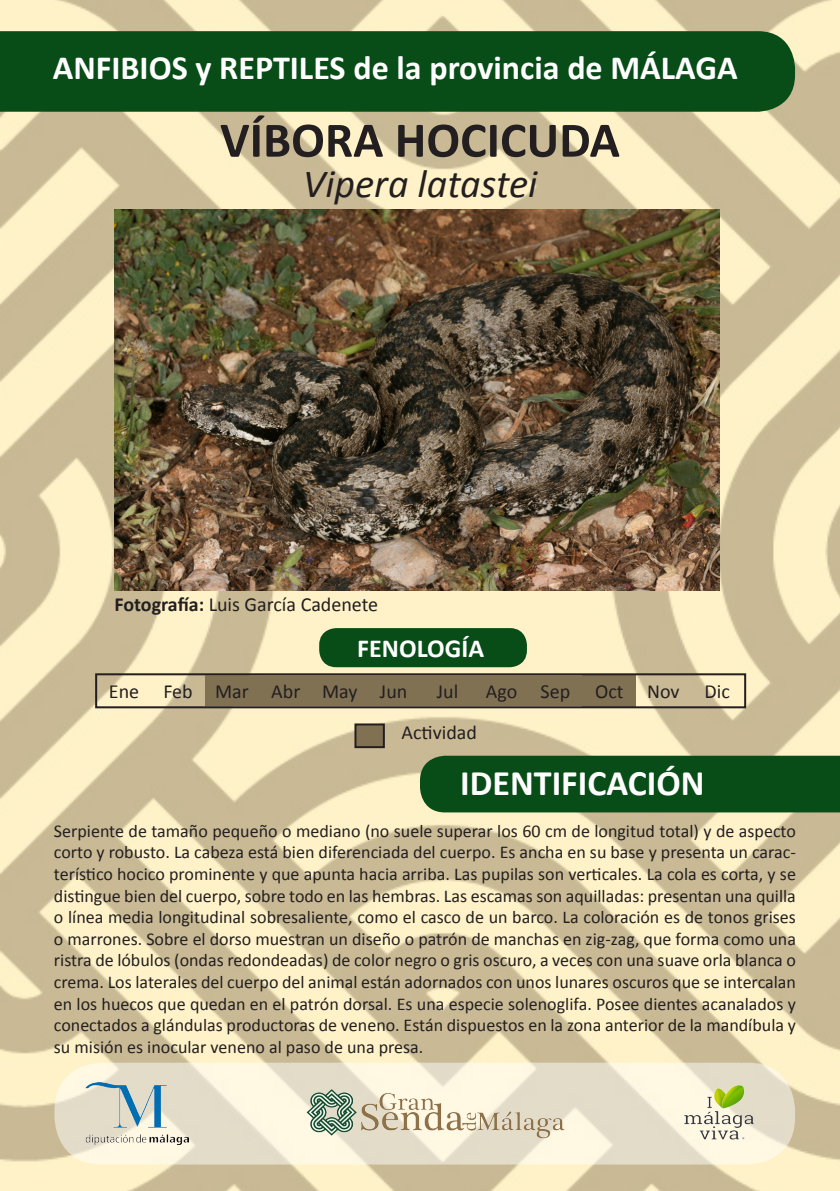
<style>
.page{position:relative;width:840px;height:1191px;background:#fff}
.page>*{position:absolute;margin:0;border:0;box-sizing:border-box;transform-origin:0 0}
.t1{font:700 50px "Calibri";color:#231f20}
.t2{font:italic 40px "Calibri";color:#231f20}
.t3{font:700 36px "Calibri";color:#fff}
.t4{font:700 34px "Calibri";color:#fff}
.t5{font:700 26px "Calibri";color:#fff}
.t6{font:20px "Calibri";color:#231f20}
.t7{font:18px/21.6px "Calibri";color:#231f20;text-align:justify}
.s1{font-weight:700}
</style>
<div class="page">
<img style="left:0;top:0;width:839px;height:1191px">
<div style="left:0;top:31px;width:794px;height:81px;background:#084c17"></div>
<div style="left:420px;top:755px;width:419px;height:57px;background:#084c17"></div>
<div style="left:320px;top:629px;width:205px;height:37px;background:#084c17;border-radius:16px"></div>
<div style="left:319px;top:628px;width:207px;height:39px;border:2px solid #084c17;border-radius:16px"></div>
<div style="left:205px;top:676px;width:377px;height:29px;background:#817153"></div>
<div style="left:582px;top:675px;width:54px;height:31px;background:#817153"></div>
<div style="left:95px;top:673px;width:650px;height:35px;border:2px solid #231f20"></div>
<svg style="left:55px;top:1063px;width:738px;height:100px;background:#eee8d4"></svg>
<div style="left:54px;top:1062px;width:740px;height:102px;border:2px solid #fff;border-radius:46px"></div>
<img style="left:85px;top:1082px;width:103px;height:62px">
<img style="left:300px;top:1082px;width:270px;height:62px">
<img style="left:682px;top:1082px;width:72px;height:62px">
<img style="left:115px;top:209px;width:603px;height:381px">
<div style="left:355px;top:724px;width:28px;height:23px;background:#817153"></div>
<div style="left:354px;top:723px;width:30px;height:25px;border:2px solid #231f20"></div>
<p class="t4" style="left:53px;top:47px;width:686px">ANFIBIOS y REPTILES de la provincia de MÁLAGA</p>
<p class="t1" style="left:220px;top:109px;width:401px">VÍBORA HOCICUDA</p>
<p class="t2" style="left:302px;top:159px;width:236px">Vipera latastei</p>
<p class="t6" style="left:114px;top:591px;width:265px"><span class="s1">Fotografía:</span> Luis García Cadenete</p>
<p class="t5" style="left:357px;top:632px;width:128px">FENOLOGÍA</p>
<p class="t6" style="left:109px;top:679px;width:32px">Ene</p>
<p class="t6" style="left:163px;top:679px;width:31px">Feb</p>
<p class="t6" style="left:215px;top:679px;width:35px">Mar</p>
<p class="t6" style="left:271px;top:679px;width:31px">Abr</p>
<p class="t6" style="left:322px;top:679px;width:37px">May</p>
<p class="t6" style="left:380px;top:679px;width:29px">Jun</p>
<p class="t6" style="left:436px;top:679px;width:23px">Jul</p>
<p class="t6" style="left:485px;top:679px;width:33px">Ago</p>
<p class="t6" style="left:540px;top:679px;width:31px">Sep</p>
<p class="t6" style="left:594px;top:679px;width:30px">Oct</p>
<p class="t6" style="left:646px;top:679px;width:34px">Nov</p>
<p class="t6" style="left:704px;top:679px;width:27px">Dic</p>
<p class="t6" style="left:401px;top:720px;width:77px">Actividad</p>
<p class="t3" style="left:460px;top:760px;width:246px">IDENTIFICACIÓN</p>
<p class="t7" style="left:54px;top:819px;width:743px">Serpiente de tamaño pequeño o mediano (no suele superar los 60 cm de longitud total) y de aspecto corto y robusto. La cabeza está bien diferenciada del cuerpo. Es ancha en su base y presenta un carac&shy;terístico hocico prominente y que apunta hacia arriba. Las pupilas son verticales. La cola es corta, y se distingue bien del cuerpo, sobre todo en las hembras. Las escamas son aquilladas: presentan una quilla o línea media longitudinal sobresaliente, como el casco de un barco. La coloración es de tonos grises o marrones. Sobre el dorso muestran un diseño o patrón de manchas en zig-zag, que forma como una ristra de lóbulos (ondas redondeadas) de color negro o gris oscuro, a veces con una suave orla blanca o crema. Los laterales del cuerpo del animal están adornados con unos lunares oscuros que se intercalan en los huecos que quedan en el patrón dorsal. Es una especie solenoglifa. Posee dientes acanalados y conectados a glándulas productoras de veneno. Están dispuestos en la zona anterior de la mandíbula y su misión es inocular veneno al paso de una presa.</p>
</div>
